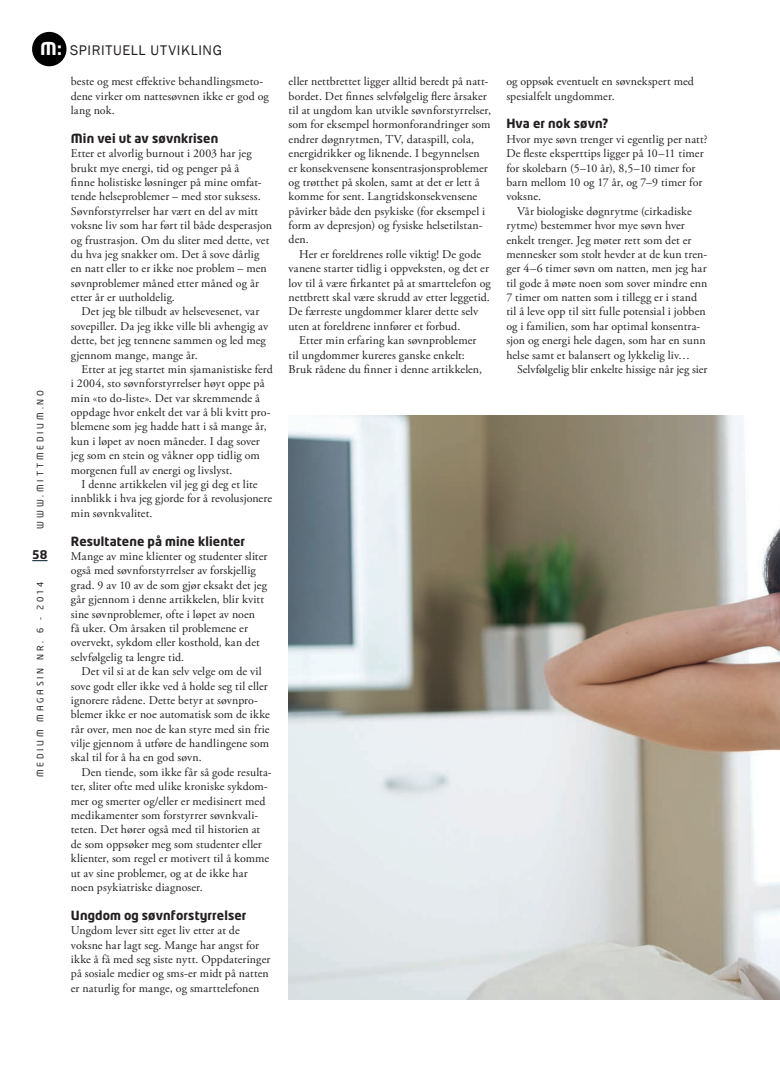
<style>
.page{position:relative;width:780px;height:1088px;background:#fff}
.page>*{position:absolute;margin:0;border:0;box-sizing:border-box;transform-origin:0 0}
.t1{font:14.38px "Franklin Gothic";letter-spacing:.045em;color:#231f20}
.t2{font:700 12.5px "Neo Tech Alt";letter-spacing:.01em;color:#231f20}
.t3{font:11.88px/14.4px "Adobe Garamond Pro";letter-spacing:.01em;color:#231f20}
.t4{font:700 11.88px "Neo Tech Alt";color:#231f20}
.t5{font:8.75px "Neo Tech Alt";letter-spacing:.32em;color:#231f20}
.s1{font-family:"Neo Tech Alt";font-weight:700;font-size:17.5px;color:#fff}
</style>
<div class="page">
<svg style="left:32px;top:560px;width:16px;height:1px"></svg>
<div style="left:32px;top:32px;width:34px;height:34px;background:#000;border-radius:50%"></div>
<img style="left:288px;top:416px;width:492px;height:583px">
<p class="t1" style="left:40px;top:42px;width:183px"><span class="s1">M:</span> SPIRITUELL UTVIKLING</p>
<p class="t3" style="left:71px;top:75px;width:199px">beste og mest effektive behandlingsmeto&shy;dene virker om nattesøvnen ikke er god og lang nok.</p>
<p class="t2" style="left:71px;top:130px;width:149px">Min vei ut av søvnkrisen</p>
<p class="t3" style="left:71px;top:147px;width:202px">Etter et alvorlig burnout i 2003 har jeg brukt mye energi, tid og penger på å<br>finne holistiske løsninger på mine omfat&shy;tende helseproblemer – med stor suksess.<br>Søvnforstyrrelser har vært en del av mitt voksne liv som har ført til både desperasjon og frustrasjon. Om du sliter med dette, vet du hva jeg snakker om. Det å sove dårlig en natt eller to er ikke noe problem – men søvnproblemer måned etter måned og år etter år er uutholdelig.</p>
<p class="t3" style="left:71px;top:305px;width:199px;text-indent:11px">Det jeg ble tilbudt av helsevesenet, var sovepiller. Da jeg ikke ville bli avhengig av dette, bet jeg tennene sammen og led meg gjennom mange, mange år.</p>
<p class="t3" style="left:71px;top:362px;width:203px;text-indent:11px">Etter at jeg startet min sjamanistiske ferd i 2004, sto søvnforstyrrelser høyt oppe på min «to do-liste». Det var skremmende å oppdage hvor enkelt det var å bli kvitt pro&shy;blemene som jeg hadde hatt i så mange år, kun i løpet av noen måneder. I dag sover jeg som en stein og våkner opp tidlig om morgenen full av energi og livslyst.</p>
<p class="t3" style="left:71px;top:477px;width:203px;text-indent:11px">I denne artikkelen vil jeg gi deg et lite innblikk i hva jeg gjorde for å revolusjonere min søvnkvalitet.</p>
<p class="t2" style="left:71px;top:533px;width:176px">Resultatene på mine klienter</p>
<p class="t3" style="left:71px;top:549px;width:198px">Mange av mine klienter og studenter sliter også med søvnforstyrrelser av forskjellig grad. 9 av 10 av de som gjør eksakt det jeg går gjennom i denne artikkelen, blir kvitt sine søvnproblemer, ofte i løpet av noen<br>få uker. Om årsaken til problemene er overvekt, sykdom eller kosthold, kan det selvfølgelig ta lengre tid.</p>
<p class="t3" style="left:71px;top:664px;width:200px;text-indent:11px">Det vil si at de kan selv velge om de vil sove godt eller ikke ved å holde seg til eller ignorere rådene. Dette betyr at søvnpro&shy;blemer ikke er noe automatisk som de ikke rår over, men noe de kan styre med sin frie vilje gjennom å utføre de handlingene som skal til for å ha en god søvn.</p>
<p class="t3" style="left:71px;top:765px;width:202px;text-indent:11px">Den tiende, som ikke får så gode resulta&shy;ter, sliter ofte med ulike kroniske sykdom&shy;mer og smerter og/eller er medisinert med medikamenter som forstyrrer søvnkvali&shy;teten. Det hører også med til historien at de som oppsøker meg som studenter eller klienter, som regel er motivert til å komme ut av sine problemer, og at de ikke har noen psykiatriske diagnoser.</p>
<p class="t2" style="left:71px;top:907px;width:177px">Ungdom og søvnforstyrrelser</p>
<p class="t3" style="left:71px;top:923px;width:201px">Ungdom lever sitt eget liv etter at de voksne har lagt seg. Mange har angst for ikke å få med seg siste nytt. Oppdateringer på sosiale medier og sms-er midt på natten er naturlig for mange, og smarttelefonen</p>
<p class="t5" style="left:35px;top:528px;width:140px;rotate:-90deg">www.m ittm edium .no</p>
<p class="t4" style="left:32px;top:547px;width:17px">58</p>
<p class="t5" style="left:35px;top:777px;width:197px;rotate:-90deg">Medium Magasin nr. 6 - 2014</p>
<p class="t3" style="left:288px;top:75px;width:204px">eller nettbrettet ligger alltid beredt på natt&shy;bordet. Det finnes selvfølgelig flere årsaker til at ungdom kan utvikle søvnforstyrrelser, som for eksempel hormonforandringer som endrer døgnrytmen, TV, dataspill, cola, energidrikker og liknende. I begynnelsen er konsekvensene konsentrasjonsproblemer og trøtthet på skolen, samt at det er lett å komme for sent. Langtidskonsekvensene påvirker både den psykiske (for eksempel i form av depresjon) og fysiske helsetilstan&shy;den.</p>
<p class="t3" style="left:288px;top:247px;width:204px;text-indent:11px">Her er foreldrenes rolle viktig! De gode vanene starter tidlig i oppveksten, og det er lov til å være firkantet på at smarttelefon og nettbrett skal være skrudd av etter leggetid.<br>De færreste ungdommer klarer dette selv uten at foreldrene innfører et forbud.</p>
<p class="t3" style="left:288px;top:334px;width:195px;text-indent:11px">Etter min erfaring kan søvnproblemer til ungdommer kureres ganske enkelt:<br>Bruk rådene du finner i denne artikkelen,</p>
<p class="t3" style="left:506px;top:75px;width:189px">og oppsøk eventuelt en søvnekspert med spesialfelt ungdommer.</p>
<p class="t2" style="left:506px;top:116px;width:104px">Hva er nok søvn?</p>
<p class="t3" style="left:506px;top:132px;width:203px">Hvor mye søvn trenger vi egentlig per natt?<br>De fleste eksperttips ligger på 10–11 timer for skolebarn (5–10 år), 8,5–10 timer for barn mellom 10 og 17 år, og 7–9 timer for voksne.</p>
<p class="t3" style="left:506px;top:204px;width:203px;text-indent:11px">Vår biologiske døgnrytme (cirkadiske rytme) bestemmer hvor mye søvn hver enkelt trenger. Jeg møter rett som det er mennesker som stolt hevder at de kun tren&shy;ger 4–6 timer søvn om natten, men jeg har til gode å møte noen som sover mindre enn 7 timer om natten som i tillegg er i stand til å leve opp til sitt fulle potensial i jobben og i familien, som har optimal konsentra&shy;sjon og energi hele dagen, som har en sunn helse samt et balansert og lykkelig liv…</p>
<p class="t3" style="left:517px;top:362px;width:192px">Selvfølgelig blir enkelte hissige når jeg sier</p>
</div>
